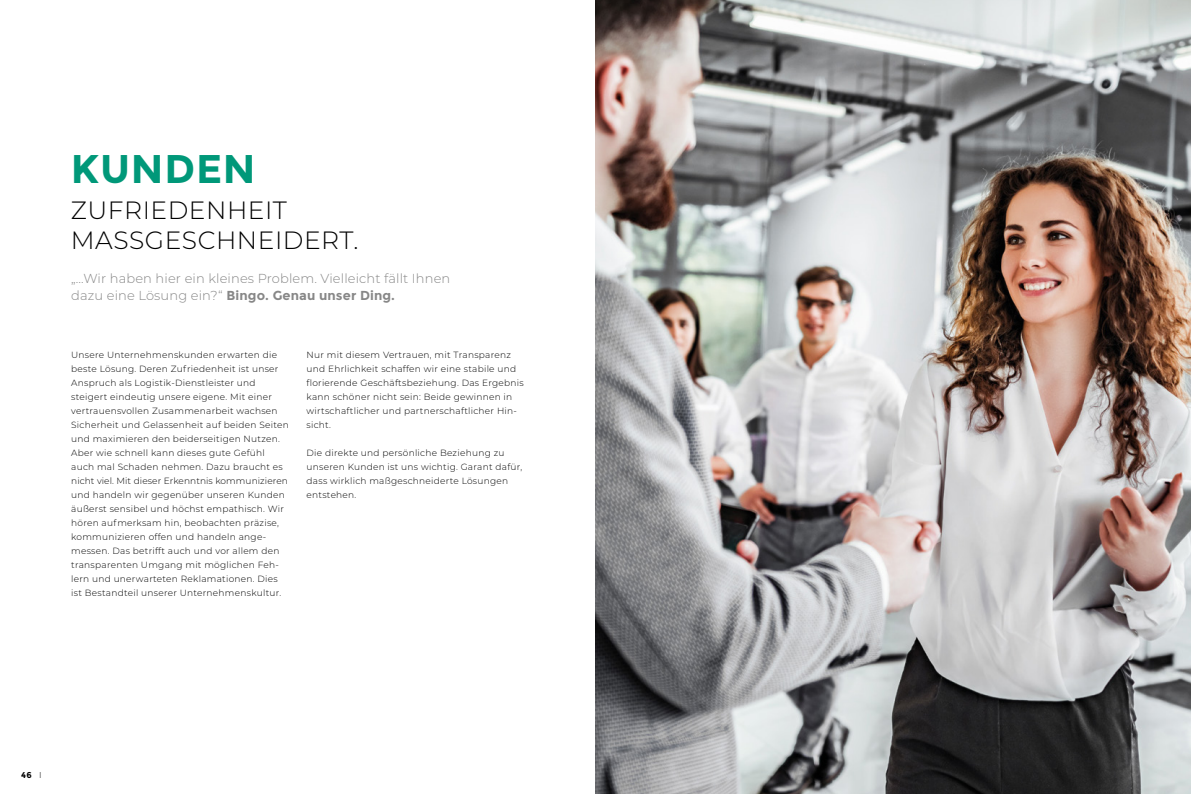
<style>
.page{position:relative;width:1191px;height:794px;background:#fff}
.page>*{position:absolute;margin:0;border:0;box-sizing:border-box;transform-origin:0 0}
.t1{font:700 40px "Montserrat";letter-spacing:.02em;color:#009879}
.t2{font:300 25px/30px "Montserrat";letter-spacing:.02em;color:#000}
.t3{font:300 13px/17px "Montserrat";letter-spacing:.01em;color:#878787}
.t4{font:300 9px/14px "Montserrat";letter-spacing:.03em;color:#000}
.t5{font:700 8.5px "Montserrat";color:#000}
.s1{font-weight:700}
.s2{font-weight:300}
</style>
<div class="page">
<img style="left:595px;top:0;width:596px;height:794px">
<h1 class="t1" style="left:71px;top:145px;width:186px">KUNDEN</h1>
<h2 class="t2" style="left:71px;top:194px;width:289px">ZUFRIEDENHEIT<br>MASSGESCHNEIDERT.</h2>
<h3 class="t3" style="left:71px;top:270px;width:380px">„…Wir haben hier ein kleines Problem. Vielleicht fällt Ihnen dazu eine Lösung ein?“ <span class="s1">Bingo. Genau unser Ding.</span></h3>
<p class="t4" style="left:71px;top:347px;width:219px">Unsere Unternehmenskunden erwarten die beste Lösung. Deren Zufriedenheit ist unser Anspruch als Logistik-Dienstleister und steigert eindeutig unsere eigene. Mit einer vertrauensvollen Zusammenarbeit wachsen Sicherheit und Gelassenheit auf beiden Seiten und maximieren den beiderseitigen Nutzen.<br>Aber wie schnell kann dieses gute Gefühl auch mal Schaden nehmen. Dazu braucht es nicht viel. Mit dieser Erkenntnis kommunizieren und handeln wir gegenüber unseren Kunden äußerst sensibel und höchst empathisch. Wir hören aufmerksam hin, beobachten präzise, kommunizieren offen und handeln ange&shy;messen. Das betrifft auch und vor allem den transparenten Umgang mit möglichen Feh&shy;lern und unerwarteten Reklamationen. Dies ist Bestandteil unserer Unternehmenskultur.</p>
<p class="t4" style="left:306px;top:347px;width:219px">Nur mit diesem Vertrauen, mit Transparenz und Ehrlichkeit schaffen wir eine stabile und florierende Geschäftsbeziehung. Das Ergebnis kann schöner nicht sein: Beide gewinnen in wirtschaftlicher und partnerschaftlicher Hin&shy;sicht.</p>
<p class="t4" style="left:306px;top:445px;width:217px">Die direkte und persönliche Beziehung zu unseren Kunden ist uns wichtig. Garant dafür, dass wirklich maßgeschneiderte Lösungen entstehen.</p>
<p class="t5" style="left:21px;top:770px;width:22px">46 <span class="s2">I</span></p>
</div>
